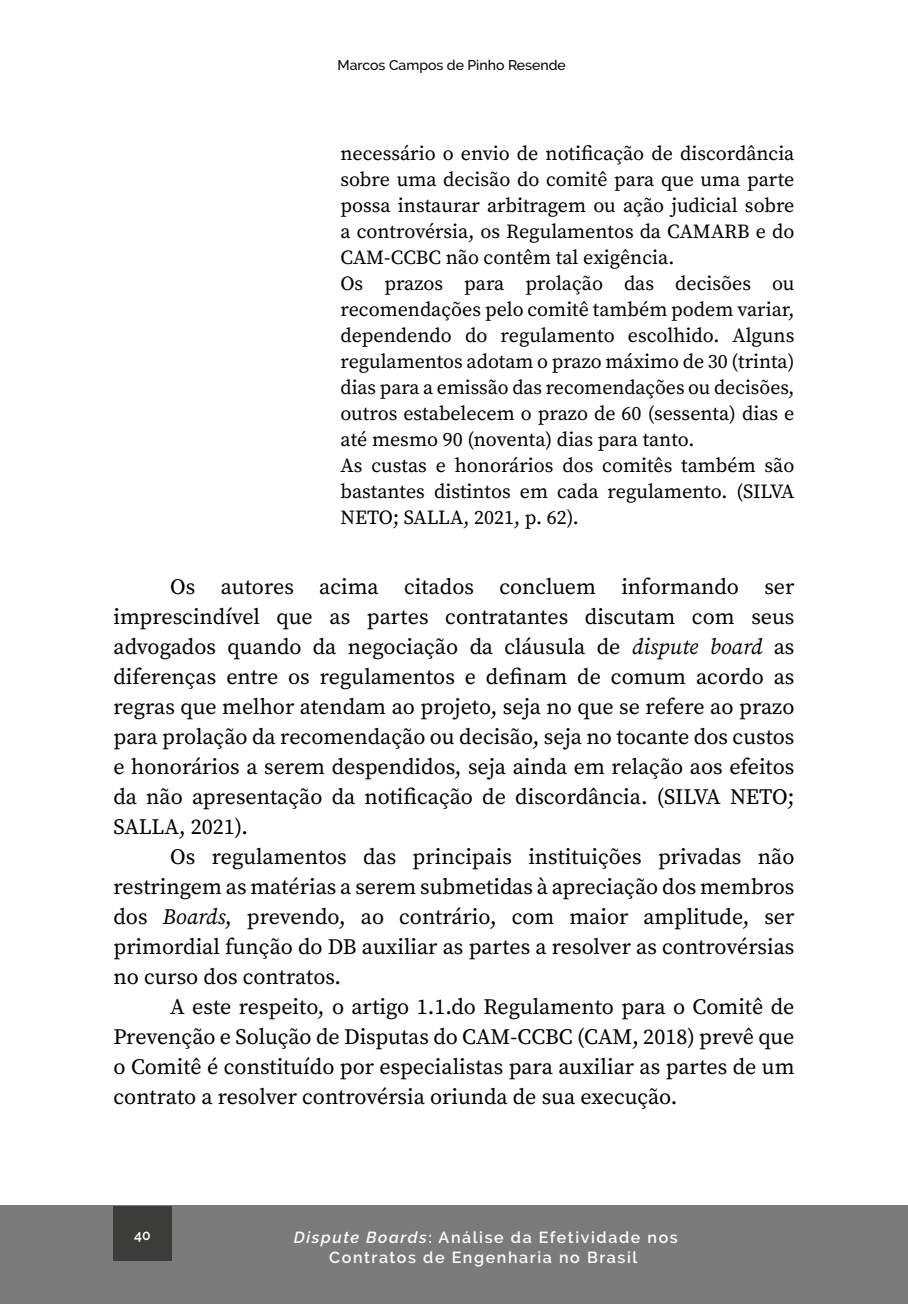
<style>
.page{position:relative;width:908px;height:1304px;background:#fff}
.page>*{position:absolute;margin:0;border:0;box-sizing:border-box;transform-origin:0 0}
.t1{font:22px/30px "Source Serif Pro";color:#000;text-align:justify}
.t2{font:20px/26px "Source Serif Pro";color:#000}
.t3{font:600 16px/20px "Raleway";letter-spacing:.1em;color:#fff;text-align:center}
.t4{font:500 14px "Raleway";color:#000}
.t5{font:600 14px "Raleway";color:#fff}
.s1{font-style:italic}
</style>
<div class="page">
<div style="left:0;top:1205px;width:907px;height:99px;background:#7c7b7b"></div>
<div style="left:113px;top:1206px;width:58px;height:54px;background:#3c3c3b"></div>
<p class="t4" style="left:337px;top:57px;width:229px">Marcos Campos de Pinho Resende</p>
<p class="t2" style="left:340px;top:140px;width:455px">necessário o envio de notificação de discordância sobre uma decisão do comitê para que uma parte possa instaurar arbitragem ou ação judicial sobre a controvérsia, os Regulamentos da CAMARB e do CAM-CCBC não contêm tal exigência.<br>Os prazos para prolação das decisões ou recomendações pelo comitê também podem variar, dependendo do regulamento escolhido. Alguns regulamentos adotam o prazo máximo de 30 (trinta) dias para a emissão das recomendações ou decisões, outros estabelecem o prazo de 60 (sessenta) dias e até mesmo 90 (noventa) dias para tanto.<br>As custas e honorários dos comitês também são bastantes distintos em cada regulamento. (SILVA NETO; SALLA, 2021, p. 62).</p>
<p class="t1" style="left:113px;top:571px;width:682px;text-indent:57px">Os autores acima citados concluem informando ser imprescindível que as partes contratantes discutam com seus advogados quando da negociação da cláusula de <span class="s1">dispute board</span> as diferenças entre os regulamentos e definam de comum acordo as regras que melhor atendam ao projeto, seja no que se refere ao prazo para prolação da recomendação ou decisão, seja no tocante dos custos e honorários a serem despendidos, seja ainda em relação aos efeitos da não apresentação da notificação de discordância. (SILVA NETO; SALLA, 2021).</p>
<p class="t1" style="left:113px;top:842px;width:682px;text-indent:57px">Os regulamentos das principais instituições privadas não restringem as matérias a serem submetidas à apreciação dos membros dos <span class="s1">Boards</span>, prevendo, ao contrário, com maior amplitude, ser primordial função do DB auxiliar as partes a resolver as controvérsias no curso dos contratos.</p>
<p class="t1" style="left:113px;top:992px;width:682px;text-indent:57px">A este respeito, o artigo 1.1.do Regulamento para o Comitê de Prevenção e Solução de Disputas do CAM-CCBC (CAM, 2018) prevê que o Comitê é constituído por especialistas para auxiliar as partes de um contrato a resolver controvérsia oriunda de sua execução.</p>
<p class="t5" style="left:134px;top:1227px;width:18px">40</p>
<p class="t3" style="left:293px;top:1227px;width:385px"><span class="s1">Dispute Boards</span>: Análise da Efetividade nos<br>Contratos de Engenharia no Brasil</p>
</div>
